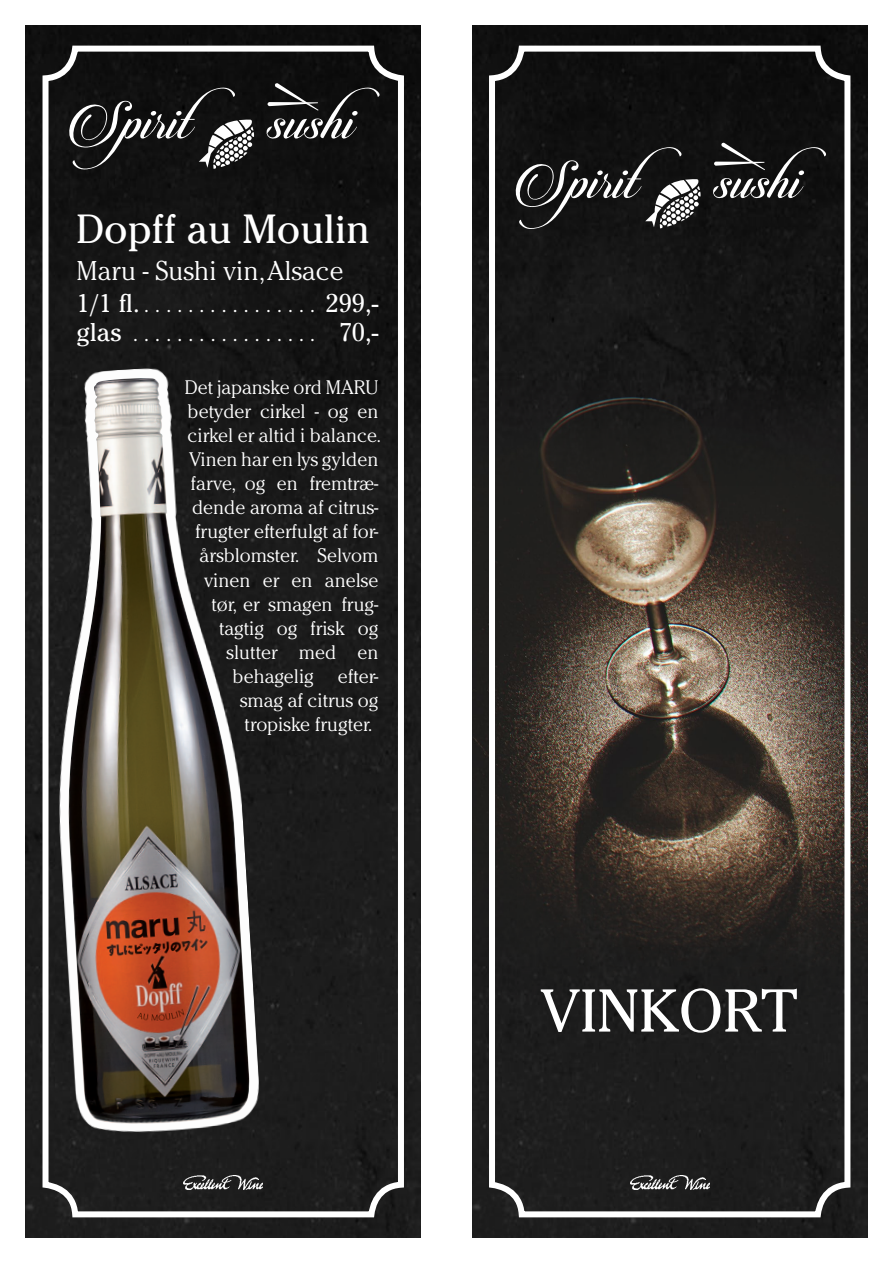
<style>
.page{position:relative;width:893px;height:1263px;background:#fff}
.page>*{position:absolute;margin:0;border:0;box-sizing:border-box;transform-origin:0 0}
.t1{font:60px "Cheltenham";color:#fff}
.t2{font:40.5px "Cheltenham";color:#fff}
.t3{font:300 27px "Cheltenham";color:#fff}
.t4{font:25.5px "Cheltenham";color:#fff}
.t5{font:300 22.5px/28.2px "Cheltenham";color:#fff}
.t6{font:300 19.5px "Cheltenham";color:#fff}
.s1{font-weight:400;font-size:25.5px}
</style>
<div class="page">
<img style="left:472px;top:26px;width:395px;height:1211px">
<img style="left:472px;top:368px;width:395px;height:635px">
<img style="left:26px;top:26px;width:395px;height:1211px">
<img style="left:630px;top:1176px;width:79px;height:14px">
<img style="left:184px;top:1176px;width:79px;height:14px">
<div style="left:43px;top:46px;width:361px;height:1171px;border:6px solid #fff;border-radius:30px"></div>
<svg style="left:66px;top:86px;width:188px;height:85px;background:#343434"></svg>
<svg style="left:265px;top:83px;width:115px;height:56px;background:#383838"></svg>
<svg style="left:31px;top:364px;width:231px;height:773px;fill:#1d1d1d"></svg>
<img style="left:66px;top:378px;width:183px;height:748px">
<div style="left:489px;top:46px;width:361px;height:1171px;border:6px solid #fff;border-radius:30px"></div>
<svg style="left:513px;top:146px;width:188px;height:84px;background:#363636"></svg>
<svg style="left:712px;top:142px;width:115px;height:56px;background:#393939"></svg>
<h2 class="t2" style="left:77px;top:205px;width:295px">Dopff au Moulin</h2>
<h3 class="t3" style="left:77px;top:255px;width:268px">Maru - Sushi vin, Alsace</h3>
<p class="t5" style="left:77px;top:290px;width:303px"><span class="s1">1/1 fl.</span> . . . . . . . . . . . . . . . <span class="s1">299,- glas</span> . . . . . . . . . . . . . . . .</p>
<h3 class="t4" style="left:339px;top:317px;width:41px">70,-</h3>
<p class="t6" style="left:184px;top:376px;width:195px">Det japanske ord MARU</p>
<p class="t6" style="left:188px;top:400px;width:192px">betyder cirkel - og en</p>
<p class="t6" style="left:188px;top:424px;width:192px">cirkel er altid i balance.</p>
<p class="t6" style="left:189px;top:448px;width:191px">Vinen har en lys gylden</p>
<p class="t6" style="left:191px;top:472px;width:189px">farve, og en fremtræ-</p>
<p class="t6" style="left:192px;top:496px;width:188px">dende aroma af citrus-</p>
<p class="t6" style="left:195px;top:520px;width:185px">frugter efterfulgt af for-</p>
<p class="t6" style="left:199px;top:544px;width:180px">årsblomster. Selvom</p>
<p class="t6" style="left:204px;top:568px;width:176px">vinen er en anelse</p>
<p class="t6" style="left:212px;top:592px;width:168px">tør, er smagen frug-</p>
<p class="t6" style="left:219px;top:616px;width:161px">tagtig og frisk og</p>
<p class="t6" style="left:227px;top:640px;width:153px">slutter med en</p>
<p class="t6" style="left:233px;top:664px;width:147px">behagelig efter-</p>
<p class="t6" style="left:240px;top:688px;width:140px">smag af citrus og</p>
<p class="t6" style="left:245px;top:712px;width:127px">tropiske frugter.</p>
<h1 class="t1" style="left:541px;top:976px;width:260px">VINKORT</h1>
</div>
